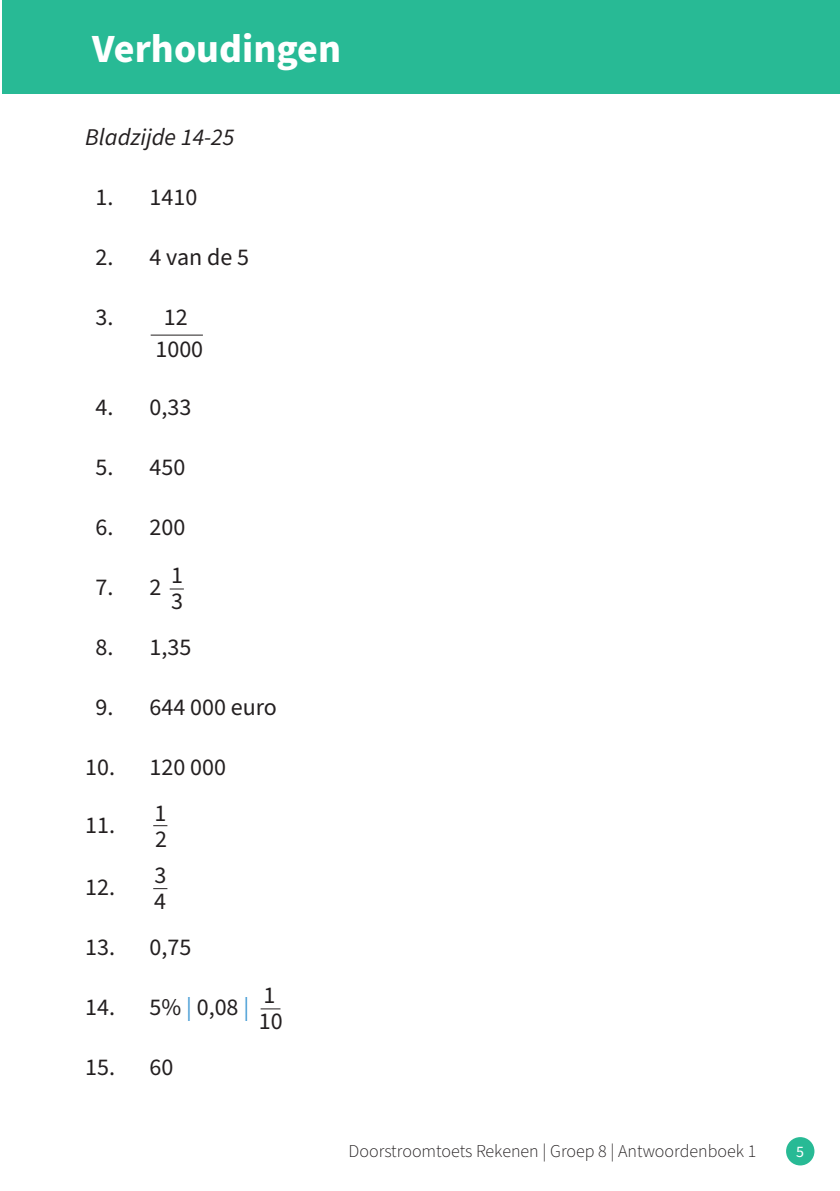
<style>
.page{position:relative;width:840px;height:1191px;background:#fff}
.page>*{position:absolute;margin:0;border:0;box-sizing:border-box;transform-origin:0 0}
.t1{font:700 40px "Source Sans Pro";color:#fff}
.t2{font:24px/26px "Source Sans Pro";color:#231f20}
.t3{font:italic 24px "Source Sans Pro";color:#231f20}
.t4{font:300 18px "Source Sans Pro";color:#231f20}
.t5{font:16px "Source Sans Pro";color:#fff}
.s1{color:#429ad4}
</style>
<div class="page">
<div style="left:785px;top:1137px;width:29px;height:28px;background:#28ba95;border-radius:50%"></div>
<div style="left:3px;top:0;width:836px;height:94px;background:#28ba95"></div>
<svg style="left:260px;top:1008px;width:20px;height:1px"></svg>
<svg style="left:170px;top:588px;width:14px;height:1px"></svg>
<hr style="left:151px;top:334px;width:52px;height:1px;background:#231f20">
<svg style="left:153px;top:825px;width:14px;height:1px"></svg>
<svg style="left:153px;top:888px;width:14px;height:1px"></svg>
<h1 class="t1" style="left:92px;top:21px;width:250px">Verhoudingen</h1>
<p class="t3" style="left:85px;top:121px;width:151px">Bladzijde 14-25</p>
<p class="t2" style="left:95px;top:185px;width:103px">1. 1410</p>
<p class="t2" style="left:95px;top:245px;width:155px">2. 4 van de 5</p>
<p class="t2" style="left:95px;top:305px;width:94px">3. 12</p>
<p class="t2" style="left:155px;top:337px;width:49px">1000</p>
<p class="t2" style="left:95px;top:395px;width:97px">4. 0,33</p>
<p class="t2" style="left:95px;top:455px;width:91px">5. 450</p>
<p class="t2" style="left:95px;top:515px;width:91px">6. 200</p>
<p class="t2" style="left:95px;top:575px;width:67px">7. 2</p>
<p class="t2" style="left:171px;top:563px;width:14px">1<br>3</p>
<p class="t2" style="left:95px;top:635px;width:97px">8. 1,35</p>
<p class="t2" style="left:95px;top:695px;width:183px">9. 644 000 euro</p>
<p class="t2" style="left:85px;top:755px;width:142px">10. 120 000</p>
<p class="t2" style="left:85px;top:813px;width:31px">11.</p>
<p class="t2" style="left:154px;top:801px;width:14px">1<br>2</p>
<p class="t2" style="left:154px;top:863px;width:13px">3<br>4</p>
<p class="t2" style="left:85px;top:935px;width:108px">13. 0,75</p>
<p class="t2" style="left:85px;top:995px;width:165px">14. 5% <span class="s1">|</span> 0,08 <span class="s1">|</span></p>
<p class="t2" style="left:258px;top:983px;width:25px">1<br>10</p>
<p class="t2" style="left:85px;top:1055px;width:90px">15. 60</p>
<p class="t2" style="left:85px;top:875px;width:31px">12.</p>
<p class="t4" style="left:348px;top:1139px;width:409px">Doorstroomtoets Rekenen | Groep 8 | Antwoordenboek 1</p>
<p class="t5" style="left:795px;top:1140px;width:9px">5</p>
</div>
